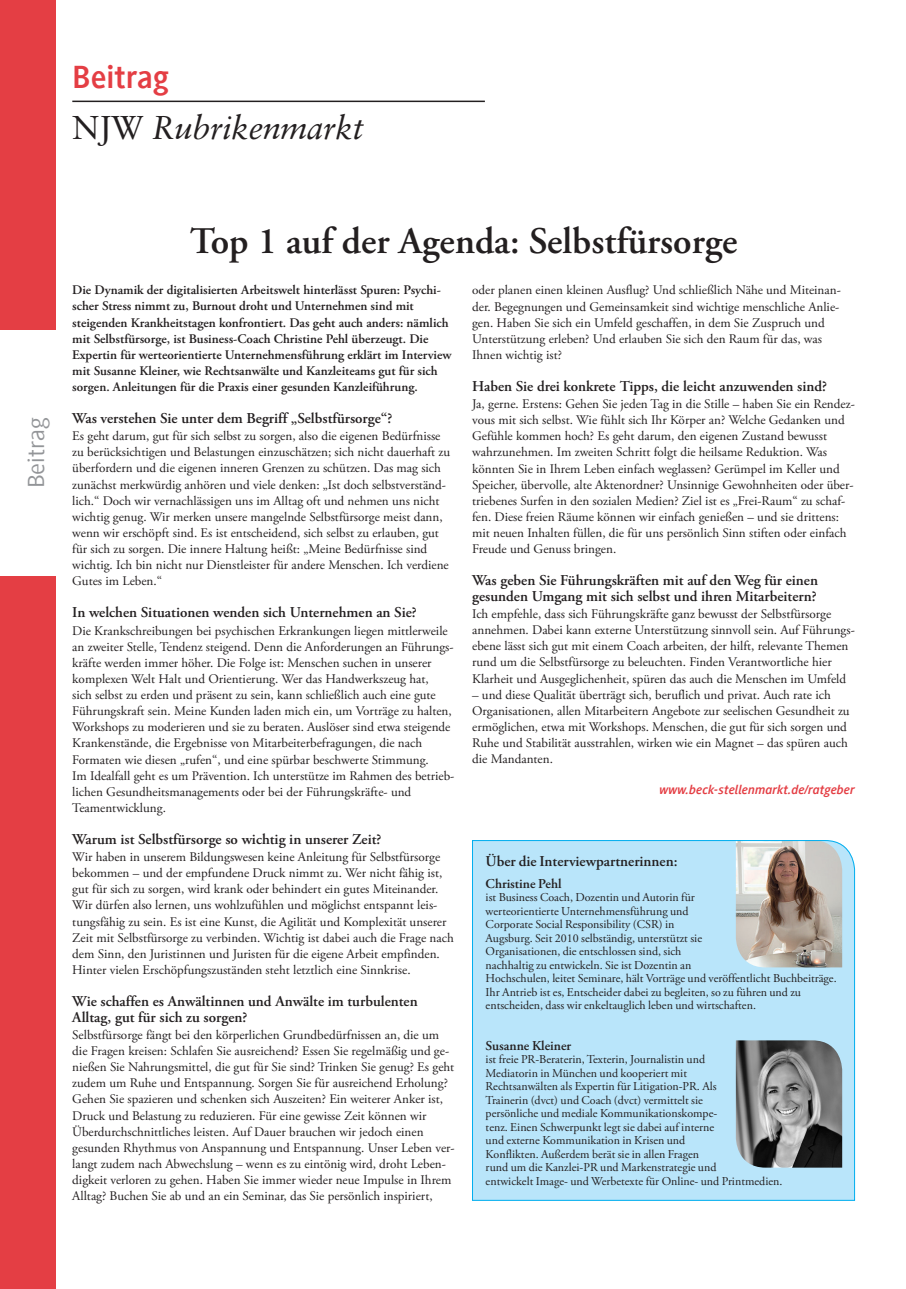
<style>
.page{position:relative;width:906px;height:1289px;background:#fff}
.page>*{position:absolute;margin:0;border:0;box-sizing:border-box;transform-origin:0 0}
.t1{font:600 37.5px "Adobe Garamond Pro";color:#231f20}
.t2{font:italic 33px "Sabon LT Pro";letter-spacing:-.01em;color:#231f20}
.t3{font:700 33px "Generis Sans Com";color:#e43e44}
.t4{font:24px "Generis Sans Com";color:#939598;scale:1.08 1}
.t5{font:600 15px/15.8px "Adobe Garamond Pro";color:#231f20}
.t6{font:600 13.5px "Adobe Garamond Pro";color:#231f20}
.t7{font:13.2px/16.2px "Adobe Garamond Pro";color:#231f20}
.t8{font:600 13.2px/16.2px "Adobe Garamond Pro";color:#231f20}
.t9{font:italic 700 13.2px "Generis Sans Com";color:#e43e44}
.t10{font:12px/13.5px "Adobe Garamond Pro";color:#231f20}
.s1{font-style:normal}
</style>
<div class="page">
<hr style="left:72px;top:101px;width:413px;height:1px;background:#231f20">
<div style="left:0;top:0;width:55px;height:330px;background:#e43e44"></div>
<div style="left:0;top:576px;width:55px;height:712px;background:#e43e44"></div>
<svg style="left:472px;top:840px;width:383px;height:360px;background:#b6def0"></svg>
<img style="left:736px;top:1040px;width:106px;height:127px">
<h2 class="t3" style="left:72px;top:59px;width:98px">Beitrag</h2>
<h2 class="t2" style="left:72px;top:107px;width:293px"><span class="s1">NJW</span> Rubrikenmarkt</h2>
<h3 class="t4" style="left:23px;top:488px;width:67px;rotate:-90deg">Beitrag</h3>
<h1 class="t1" style="left:190px;top:219px;width:549px">Top 1 auf der Agenda: Selbstfürsorge</h1>
<p class="t8" style="left:72px;top:282px;width:380px">Die Dynamik der digitalisierten Arbeitswelt hinterlässt Spuren: Psychi&shy;scher Stress nimmt zu, Burnout droht und Unternehmen sind mit steigenden Krankheitstagen konfrontiert. Das geht auch anders: nämlich mit Selbstfürsorge, ist Business-Coach Christine Pehl überzeugt. Die Expertin für werteorientierte Unternehmensführung erklärt im Interview mit Susanne Kleiner, wie Rechtsanwälte und Kanzleiteams gut für sich sorgen. Anleitungen für die Praxis einer gesunden Kanzleiführung.</p>
<p class="t5" style="left:72px;top:410px;width:322px">Was verstehen Sie unter dem Begriff „Selbstfürsorge“?</p>
<p class="t7" style="left:72px;top:428px;width:379px">Es geht darum, gut für sich selbst zu sorgen, also die eigenen Bedürfnisse zu berücksichtigen und Belastungen einzuschätzen; sich nicht dauerhaft zu überfordern und die eigenen inneren Grenzen zu schützen. Das mag sich zunächst merkwürdig anhören und viele denken: „Ist doch selbstverständ&shy;lich.“ Doch wir vernachlässigen uns im Alltag oft und nehmen uns nicht wichtig genug. Wir merken unsere mangelnde Selbstfürsorge meist dann, wenn wir erschöpft sind. Es ist entscheidend, sich selbst zu erlauben, gut für sich zu sorgen. Die innere Haltung heißt: „Meine Bedürfnisse sind wichtig. Ich bin nicht nur Dienstleister für andere Menschen. Ich verdiene Gutes im Leben.“</p>
<p class="t5" style="left:72px;top:605px;width:346px">In welchen Situationen wenden sich Unternehmen an Sie?</p>
<p class="t7" style="left:72px;top:622px;width:384px">Die Krankschreibungen bei psychischen Erkrankungen liegen mittlerweile an zweiter Stelle, Tendenz steigend. Denn die Anforderungen an Führungs&shy;kräfte werden immer höher. Die Folge ist: Menschen suchen in unserer komplexen Welt Halt und Orientierung. Wer das Handwerkszeug hat,<br>sich selbst zu erden und präsent zu sein, kann schließlich auch eine gute Führungskraft sein. Meine Kunden laden mich ein, um Vorträge zu halten, Workshops zu moderieren und sie zu beraten. Auslöser sind etwa steigende Krankenstände, die Ergebnisse von Mitarbeiterbefragungen, die nach Formaten wie diesen „rufen“, und eine spürbar beschwerte Stimmung.<br>Im Idealfall geht es um Prävention. Ich unterstütze im Rahmen des betrieb&shy;lichen Gesundheitsmanagements oder bei der Führungskräfte- und Teamentwicklung.</p>
<p class="t5" style="left:72px;top:831px;width:311px">Warum ist Selbstfürsorge so wichtig in unserer Zeit?</p>
<p class="t7" style="left:72px;top:849px;width:383px">Wir haben in unserem Bildungswesen keine Anleitung für Selbstfürsorge bekommen – und der empfundene Druck nimmt zu. Wer nicht fähig ist, gut für sich zu sorgen, wird krank oder behindert ein gutes Miteinander.<br>Wir dürfen also lernen, uns wohlzufühlen und möglichst entspannt leis&shy;tungsfähig zu sein. Es ist eine Kunst, die Agilität und Komplexität unserer Zeit mit Selbstfürsorge zu verbinden. Wichtig ist dabei auch die Frage nach dem Sinn, den Juristinnen und Juristen für die eigene Arbeit empfinden.<br>Hinter vielen Erschöpfungszuständen steht letztlich eine Sinnkrise.</p>
<p class="t5" style="left:72px;top:993px;width:347px">Wie schaffen es Anwältinnen und Anwälte im turbulenten<br>Alltag, gut für sich zu sorgen?</p>
<p class="t7" style="left:72px;top:1026px;width:384px">Selbstfürsorge fängt bei den körperlichen Grundbedürfnissen an, die um die Fragen kreisen: Schlafen Sie ausreichend? Essen Sie regelmäßig und ge&shy;nießen Sie Nahrungsmittel, die gut für Sie sind? Trinken Sie genug? Es geht zudem um Ruhe und Entspannung. Sorgen Sie für ausreichend Erholung?<br>Gehen Sie spazieren und schenken sich Auszeiten? Ein weiterer Anker ist, Druck und Belastung zu reduzieren. Für eine gewisse Zeit können wir Überdurchschnittliches leisten. Auf Dauer brauchen wir jedoch einen gesunden Rhythmus von Anspannung und Entspannung. Unser Leben ver&shy;langt zudem nach Abwechslung – wenn es zu eintönig wird, droht Leben&shy;digkeit verloren zu gehen. Haben Sie immer wieder neue Impulse in Ihrem Alltag? Buchen Sie ab und an ein Seminar, das Sie persönlich inspiriert,</p>
<p class="t7" style="left:472px;top:282px;width:370px">oder planen einen kleinen Ausflug? Und schließlich Nähe und Miteinan&shy;der. Begegnungen und Gemeinsamkeit sind wichtige menschliche Anlie&shy;gen. Haben Sie sich ein Umfeld geschaffen, in dem Sie Zuspruch und Unterstützung erleben? Und erlauben Sie sich den Raum für das, was Ihnen wichtig ist?</p>
<p class="t5" style="left:472px;top:378px;width:356px">Haben Sie drei konkrete Tipps, die leicht anzuwenden sind?</p>
<p class="t7" style="left:472px;top:396px;width:384px">Ja, gerne. Erstens: Gehen Sie jeden Tag in die Stille – haben Sie ein Rendez&shy;vous mit sich selbst. Wie fühlt sich Ihr Körper an? Welche Gedanken und Gefühle kommen hoch? Es geht darum, den eigenen Zustand bewusst wahrzunehmen. Im zweiten Schritt folgt die heilsame Reduktion. Was könnten Sie in Ihrem Leben einfach weglassen? Gerümpel im Keller und Speicher, übervolle, alte Aktenordner? Unsinnige Gewohnheiten oder über&shy;triebenes Surfen in den sozialen Medien? Ziel ist es „Frei-Raum“ zu schaf&shy;fen. Diese freien Räume können wir einfach genießen – und sie drittens: mit neuen Inhalten füllen, die für uns persönlich Sinn stiften oder einfach Freude und Genuss bringen.</p>
<p class="t5" style="left:472px;top:572px;width:347px">Was geben Sie Führungskräften mit auf den Weg für einen gesunden Umgang mit sich selbst und ihren Mitarbeitern?</p>
<p class="t7" style="left:472px;top:606px;width:384px">Ich empfehle, dass sich Führungskräfte ganz bewusst der Selbstfürsorge annehmen. Dabei kann externe Unterstützung sinnvoll sein. Auf Führungs&shy;ebene lässt sich gut mit einem Coach arbeiten, der hilft, relevante Themen rund um die Selbstfürsorge zu beleuchten. Finden Verantwortliche hier Klarheit und Ausgeglichenheit, spüren das auch die Menschen im Umfeld</p>
<p class="t7" style="left:472px;top:687px;width:379px">– und diese Qualität überträgt sich, beruflich und privat. Auch rate ich Organisationen, allen Mitarbeitern Angebote zur seelischen Gesundheit zu ermöglichen, etwa mit Workshops. Menschen, die gut für sich sorgen und Ruhe und Stabilität ausstrahlen, wirken wie ein Magnet – das spüren auch die Mandanten.</p>
<p class="t9" style="left:659px;top:782px;width:197px">www.beck-stellenmarkt.de/ratgeber</p>
<p class="t5" style="left:485px;top:853px;width:193px">Über die Interviewpartnerinnen:</p>
<p class="t6" style="left:485px;top:875px;width:77px">Christine Pehl</p>
<p class="t10" style="left:485px;top:891px;width:352px">ist Business Coach, Dozentin und Autorin für<br>werteorientierte Unternehmensführung und<br>Corporate Social Responsibility (CSR) in<br>Augsburg. Seit 2010 selbständig, unterstützt sie<br>Organisationen, die entschlossen sind, sich<br>nachhaltig zu entwickeln. Sie ist Dozentin an<br>Hochschulen, leitet Seminare, hält Vorträge und veröffentlicht Buchbeiträge.<br>Ihr Antrieb ist es, Entscheider dabei zu begleiten, so zu führen und zu entscheiden, dass wir enkeltauglich leben und wirtschaften.</p>
<p class="t6" style="left:485px;top:1037px;width:87px">Susanne Kleiner</p>
<p class="t10" style="left:485px;top:1053px;width:298px">ist freie PR-Beraterin, Texterin, Journalistin und<br>Mediatorin in München und kooperiert mit<br>Rechtsanwälten als Expertin für Litigation-PR. Als<br>Trainerin (dvct) und Coach (dvct) vermittelt sie<br>persönliche und mediale Kommunikationskompe-<br>tenz. Einen Schwerpunkt legt sie dabei auf interne<br>und externe Kommunikation in Krisen und<br>Konflikten. Außerdem berät sie in allen Fragen<br>rund um die Kanzlei-PR und Markenstrategie und<br>entwickelt Image- und Werbetexte für Online- und Printmedien.</p>
</div>
